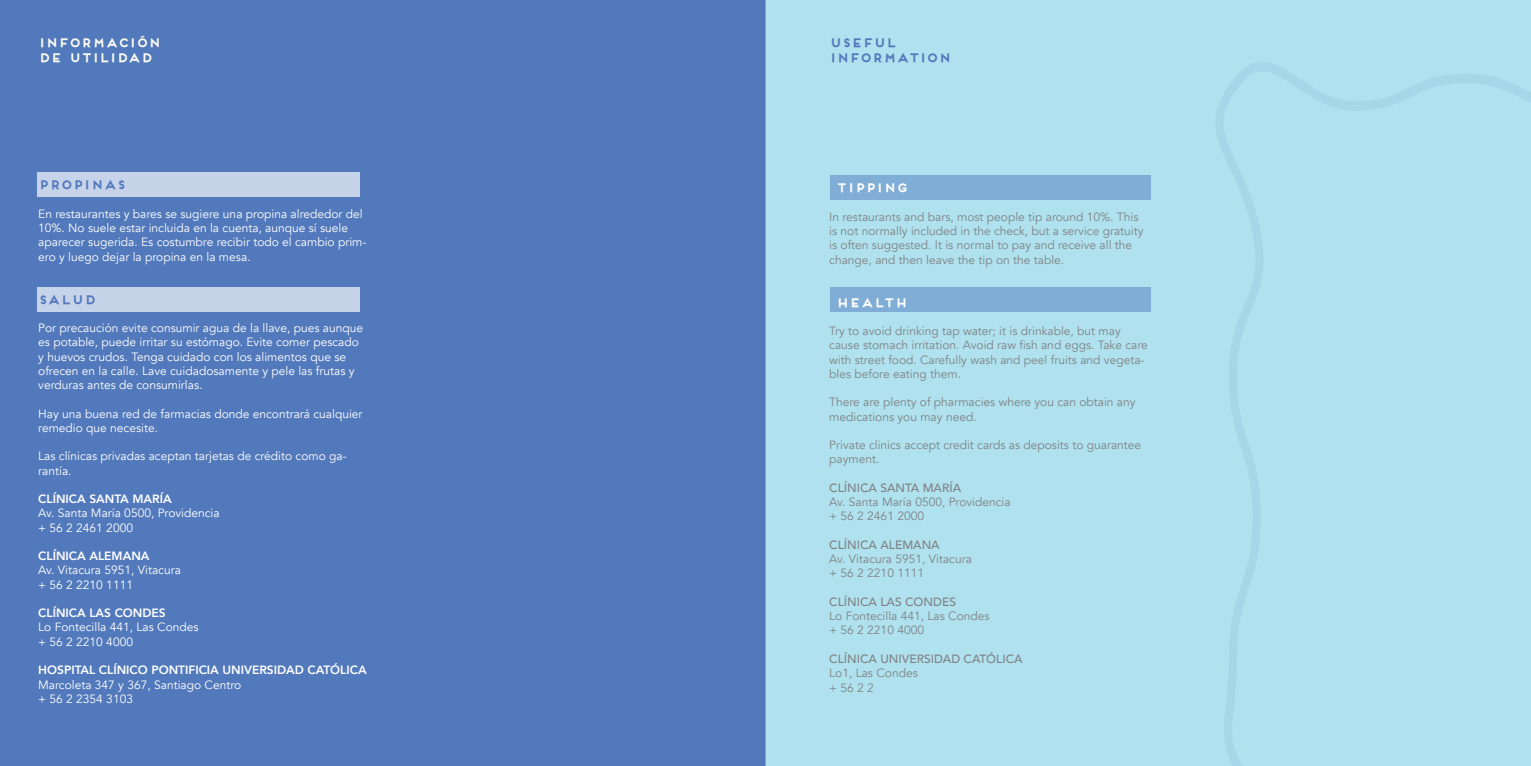
<style>
.page{position:relative;width:1531px;height:766px;background:#fff}
.page>*{position:absolute;margin:0;border:0;box-sizing:border-box;transform-origin:0 0}
.t1{font:12px/14.2px "Avenir";color:#fff}
.t2{font:12px/14.2px "Avenir";color:#808285}
.t3{font:800 12px "Avenir";color:#fff}
.t4{font:500 12px "Avenir";color:#808285}
.t5{font:700 12px/14.2px "Frontage";letter-spacing:-.005em;color:#5279bc}
.t6{font:700 12px/14.2px "Frontage";letter-spacing:-.025em;color:#fcfcf0}
.t7{font:700 12px "Frontage";color:#fff}
</style>
<div class="page">
<div style="left:0;top:0;width:765px;height:765px;background:#5279bc"></div>
<div style="left:765px;top:0;width:766px;height:765px;background:#afe2ee"></div>
<svg style="left:1216px;top:62px;width:315px;height:703px"></svg>
<div style="left:37px;top:172px;width:322px;height:24px;background:#c7d3e9"></div>
<div style="left:37px;top:288px;width:322px;height:24px;background:#c7d3e9"></div>
<div style="left:830px;top:175px;width:320px;height:24px;background:#80add5"></div>
<div style="left:830px;top:288px;width:320px;height:24px;background:#80add5"></div>
<p class="t6" style="left:38px;top:35px;width:124px">INFORMACIÓN<br>DE UTILIDAD</p>
<p class="t5" style="left:829px;top:35px;width:123px">USEFUL<br>INFORMATION</p>
<p class="t5" style="left:38px;top:178px;width:89px">PROPINAS</p>
<p class="t1" style="left:38px;top:207px;width:330px">En restaurantes y bares se sugiere una propina alrededor del 10%. No suele estar incluida en la cuenta, aunque sí suele aparecer sugerida. Es costumbre recibir todo el cambio prim&shy;ero y luego dejar la propina en la mesa.</p>
<p class="t5" style="left:38px;top:291px;width:59px">SALUD</p>
<p class="t1" style="left:38px;top:321px;width:326px">Por precaución evite consumir agua de la llave, pues aunque es potable, puede irritar su estómago. Evite comer pescado y huevos crudos. Tenga cuidado con los alimentos que se ofrecen en la calle. Lave cuidadosamente y pele las frutas y verduras antes de consumirlas.</p>
<p class="t1" style="left:38px;top:406px;width:326px">Hay una buena red de farmacias donde encontrará cualquier remedio que necesite.</p>
<p class="t1" style="left:38px;top:449px;width:310px">Las clínicas privadas aceptan tarjetas de crédito como ga&shy;rantía.</p>
<p class="t3" style="left:38px;top:488px;width:135px">CLÍNICA SANTA MARÍA</p>
<p class="t1" style="left:38px;top:506px;width:183px">Av. Santa María 0500, Providencia + 56 2 2461 2000</p>
<p class="t3" style="left:38px;top:545px;width:113px">CLÍNICA ALEMANA</p>
<p class="t1" style="left:38px;top:563px;width:144px">Av. Vitacura 5951, Vitacura + 56 2 2210 1111</p>
<p class="t3" style="left:38px;top:602px;width:129px">CLÍNICA LAS CONDES</p>
<p class="t1" style="left:38px;top:620px;width:162px">Lo Fontecilla 441, Las Condes + 56 2 2210 4000</p>
<p class="t3" style="left:38px;top:659px;width:330px">HOSPITAL CLÍNICO PONTIFICIA UNIVERSIDAD CATÓLICA</p>
<p class="t1" style="left:38px;top:677px;width:204px">Marcoleta 347 y 367, Santiago Centro + 56 2 2354 3103</p>
<p class="t7" style="left:836px;top:181px;width:74px">TIPPING</p>
<p class="t2" style="left:829px;top:210px;width:316px">In restaurants and bars, most people tip around 10%. This is not normally included in the check, but a service gratuity is often suggested. It is normal to pay and receive all the change, and then leave the tip on the table.</p>
<p class="t7" style="left:836px;top:295px;width:73px">HEALTH</p>
<p class="t2" style="left:829px;top:324px;width:320px">Try to avoid drinking tap water; it is drinkable, but may cause stomach irritation. Avoid raw fish and eggs. Take care with street food. Carefully wash and peel fruits and vegeta&shy;bles before eating them.</p>
<p class="t2" style="left:829px;top:395px;width:308px">There are plenty of pharmacies where you can obtain any medications you may need.</p>
<p class="t2" style="left:829px;top:438px;width:313px">Private clinics accept credit cards as deposits to guarantee payment.</p>
<p class="t4" style="left:829px;top:477px;width:133px">CLÍNICA SANTA MARÍA</p>
<p class="t2" style="left:829px;top:495px;width:183px">Av. Santa María 0500, Providencia + 56 2 2461 2000</p>
<p class="t4" style="left:829px;top:534px;width:112px">CLÍNICA ALEMANA</p>
<p class="t2" style="left:829px;top:552px;width:144px">Av. Vitacura 5951, Vitacura + 56 2 2210 1111</p>
<p class="t4" style="left:829px;top:591px;width:128px">CLÍNICA LAS CONDES</p>
<p class="t2" style="left:829px;top:609px;width:162px">Lo Fontecilla 441, Las Condes + 56 2 2210 4000</p>
<p class="t4" style="left:829px;top:648px;width:195px">CLÍNICA UNIVERSIDAD CATÓLICA</p>
<p class="t2" style="left:829px;top:666px;width:90px">Lo1, Las Condes + 56 2 2</p>
</div>
